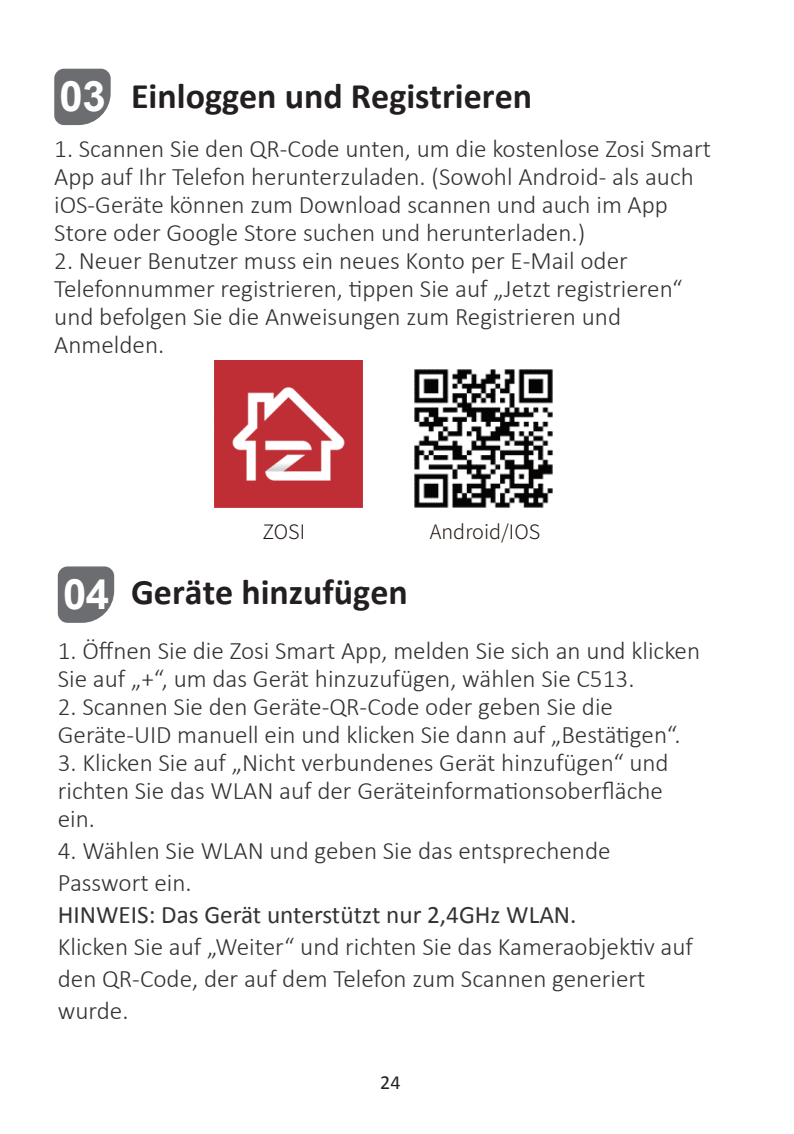
<style>
.page{position:relative;width:794px;height:1134px;background:#fff}
.page>*{position:absolute;margin:0;border:0;box-sizing:border-box;transform-origin:0 0}
.t1{font:700 42px "Arial";color:#fff}
.t2{font:700 36px "Calibri";color:#231f20}
.t3{font:300 25.2px/28px "Calibri";color:#333334}
.t4{font:25.2px "Calibri";color:#333334}
.t5{font:300 20px "Source Han Sans CN";color:#211814}
.t6{font:20px "Calibri";color:#231f20}
</style>
<div class="page">
<svg style="left:54px;top:69px;width:57px;height:56px;background:#7a7b7e"></svg>
<svg style="left:58px;top:566px;width:56px;height:57px;background:#7a7b7d"></svg>
<img style="left:214px;top:360px;width:148px;height:147px">
<img style="left:414px;top:369px;width:139px;height:139px">
<h1 class="t1" style="left:60px;top:68px;width:48px">03</h1>
<h2 class="t2" style="left:131px;top:73px;width:402px">Einloggen und Registrieren</h2>
<p class="t3" style="left:54px;top:135px;width:658px">1. Scannen Sie den QR-Code unten, um die kostenlose Zosi Smart App auf Ihr Telefon herunterzuladen. (Sowohl Android- als auch iOS-Geräte können zum Download scannen und auch im App Store oder Google Store suchen und herunterladen.)</p>
<p class="t3" style="left:54px;top:247px;width:630px">2. Neuer Benutzer muss ein neues Konto per E-Mail oder Telefonnummer registrieren, tippen Sie auf „Jetzt registrieren“ und befolgen Sie die Anweisungen zum Registrieren und Anmelden.</p>
<h1 class="t1" style="left:63px;top:566px;width:48px">04</h1>
<p class="t5" style="left:262px;top:521px;width:44px">ZOSI</p>
<p class="t5" style="left:430px;top:521px;width:112px">Android/IOS</p>
<h2 class="t2" style="left:131px;top:569px;width:278px">Geräte hinzufügen</h2>
<p class="t3" style="left:58px;top:636px;width:644px">1. Öffnen Sie die Zosi Smart App, melden Sie sich an und klicken<br>Sie auf „+“, um das Gerät hinzuzufügen, wählen Sie C513.</p>
<p class="t3" style="left:58px;top:692px;width:624px">2. Scannen Sie den Geräte-QR-Code oder geben Sie die<br>Geräte-UID manuell ein und klicken Sie dann auf „Bestätigen“.</p>
<p class="t3" style="left:58px;top:748px;width:612px">3. Klicken Sie auf „Nicht verbundenes Gerät hinzufügen“ und richten Sie das WLAN auf der Geräteinformationsoberfläche ein.</p>
<p class="t3" style="left:58px;top:834px;width:554px;line-height:32px">4. Wählen Sie WLAN und geben Sie das entsprechende<br>Passwort ein.</p>
<p class="t4" style="left:58px;top:898px;width:520px">HINWEIS: Das Gerät unterstützt nur 2,4GHz WLAN.</p>
<p class="t3" style="left:58px;top:930px;width:636px;line-height:32px">Klicken Sie auf „Weiter“ und richten Sie das Kameraobjektiv auf den QR-Code, der auf dem Telefon zum Scannen generiert wurde.</p>
<p class="t6" style="left:380px;top:1070px;width:22px">24</p>
</div>
